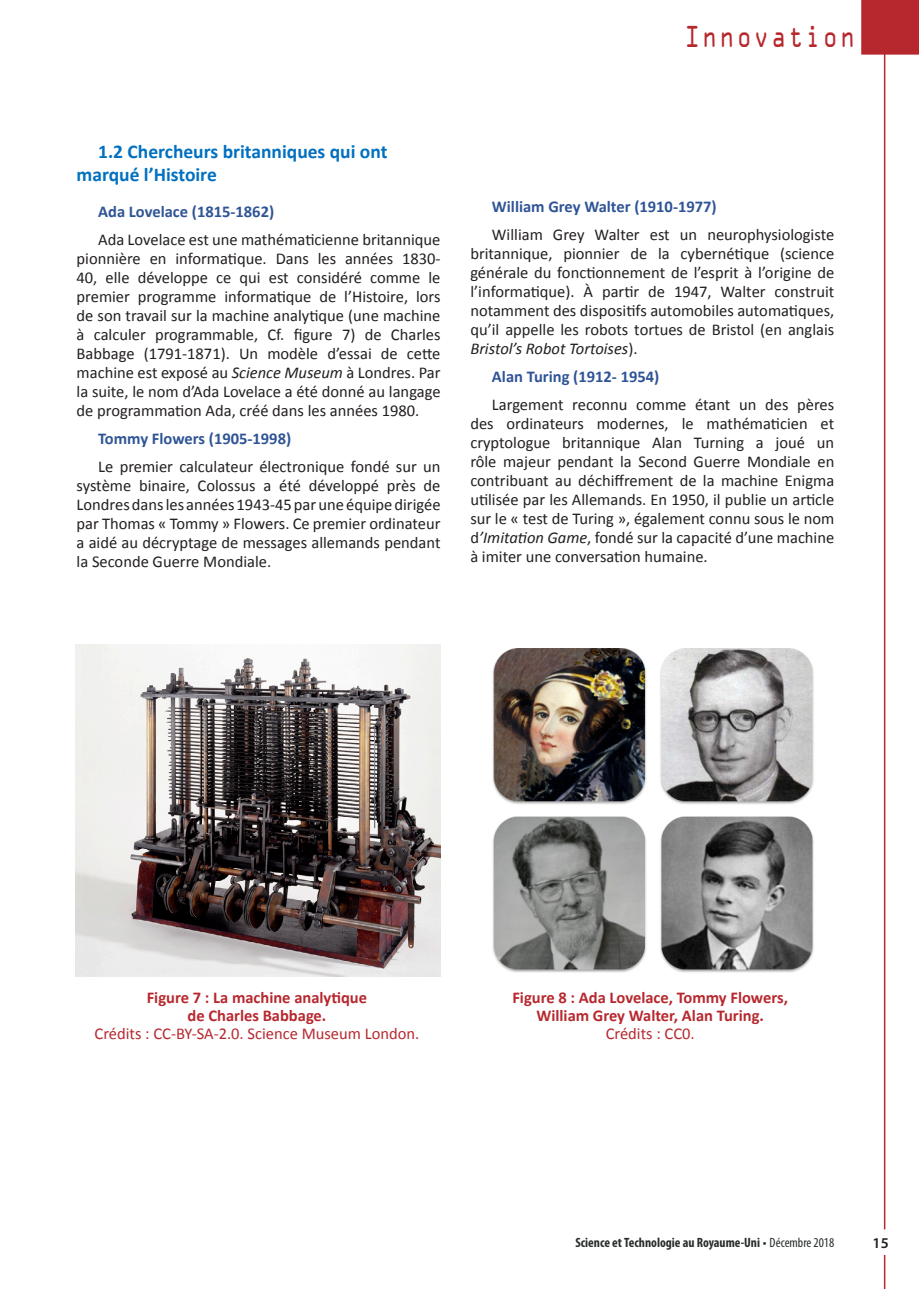
<style>
.page{position:relative;width:919px;height:1289px;background:#fff}
.page>*{position:absolute;margin:0;border:0;box-sizing:border-box;transform-origin:0 0}
.t1{font:27.15px "OCRA Std";letter-spacing:.1em;color:#b7282e;scale:.78 1}
.Normal_wrd_7{font:700 19.5px/22.4px "Calibri";color:#0070c0}
.Normal_wrd_7-2{font:16.5px/18.9px "Calibri";color:#231f20;text-align:justify}
.rdp-legends-Figures{font:700 16.5px/18px "Calibri";color:#b7282e;text-align:center}
.Normal_wrd_7-3{font:700 16.5px "Calibri";color:#2f5496}
.t2{font:600 15px "Myriad Pro";color:#231f20}
.t3{font:700 condensed 13.5px "Myriad Pro";color:#272c2c}
.s1{font-style:italic}
.s2{font-weight:400}
.s3{font-weight:400;font-stretch:normal}
</style>
<div class="page">
<hr style="left:883px;top:0;width:2px;height:1288px;background:#b7282e">
<div style="left:858px;top:1230px;width:45px;height:24px;background:#fff"></div>
<div style="left:861px;top:0;width:57px;height:55px;background:#b7282e"></div>
<img style="left:76px;top:644px;width:364px;height:332px">
<svg style="left:75px;top:976px;width:366px;height:1px"></svg>
<img style="left:493px;top:648px;width:321px;height:325px">
<h1 class="t1" style="left:685px;top:24px;width:220px">Innovation</h1>
<p class="Normal_wrd_7" style="left:77px;top:140px;width:312px;text-indent:22px">1.2 Chercheurs britanniques qui ont marqué l’Histoire</p>
<p class="Normal_wrd_7-3" style="left:98px;top:201px;width:177px">Ada Lovelace (1815-1862)</p>
<p class="Normal_wrd_7-2" style="left:77px;top:230px;width:365px;text-indent:22px">Ada Lovelace est une mathématicienne britannique pionnière en informatique. Dans les années 1830- 40, elle développe ce qui est considéré comme le premier programme informatique de l’Histoire, lors de son travail sur la machine analytique (une machine à calculer programmable, Cf. figure 7) de Charles Babbage (1791-1871). Un modèle d’essai de cette machine est exposé au <span class="s1">Science Museum</span> à Londres. Par la suite, le nom d’Ada Lovelace a été donné au langage de programmation Ada, créé dans les années 1980.</p>
<p class="Normal_wrd_7-3" style="left:98px;top:428px;width:194px">Tommy Flowers (1905-1998)</p>
<p class="Normal_wrd_7-2" style="left:77px;top:457px;width:365px;text-indent:22px">Le premier calculateur électronique fondé sur un système binaire, Colossus a été développé près de Londres dans les années 1943-45 par une équipe dirigée par Thomas « Tommy » Flowers. Ce premier ordinateur a aidé au décryptage de messages allemands pendant la Seconde Guerre Mondiale.</p>
<p class="Normal_wrd_7-3" style="left:492px;top:196px;width:226px">William Grey Walter (1910-1977)</p>
<p class="Normal_wrd_7-2" style="left:470px;top:225px;width:365px;text-indent:22px">William Grey Walter est un neurophysiologiste britannique, pionnier de la cybernétique (science générale du fonctionnement de l’esprit à l’origine de l’informatique). À partir de 1947, Walter construit notamment des dispositifs automobiles automatiques, qu’il appelle les robots tortues de Bristol (en anglais <span class="s1">Bristol’s Robot Tortoises</span>).</p>
<p class="Normal_wrd_7-3" style="left:492px;top:366px;width:169px">Alan Turing (1912- 1954)</p>
<p class="Normal_wrd_7-2" style="left:470px;top:395px;width:365px;text-indent:22px">Largement reconnu comme étant un des pères des ordinateurs modernes, le mathématicien et cryptologue britannique Alan Turning a joué un rôle majeur pendant la Second Guerre Mondiale en contribuant au déchiffrement de la machine Enigma utilisée par les Allemands. En 1950, il publie un article sur le « test de Turing », également connu sous le nom d<span class="s1">’Imitation Game</span>, fondé sur la capacité d’une machine à imiter une conversation humaine.</p>
<p class="rdp-legends-Figures" style="left:94px;top:988px;width:326px">Figure 7 : La machine analytique<br>de Charles Babbage.<br><span class="s2">Crédits : CC-BY-SA-2.0. Science Museum London.</span></p>
<p class="rdp-legends-Figures" style="left:512px;top:988px;width:277px">Figure 8 : Ada Lovelace, Tommy Flowers,<br>William Grey Walter, Alan Turing.<br><span class="s2">Crédits : CC0.</span></p>
<p class="t3" style="left:575px;top:1234px;width:260px">Science et Technologie au Royaume-Uni <span class="s3">•</span> <span class="s2">Décembre 2018</span></p>
<p class="t2" style="left:872px;top:1233px;width:18px">15</p>
</div>
